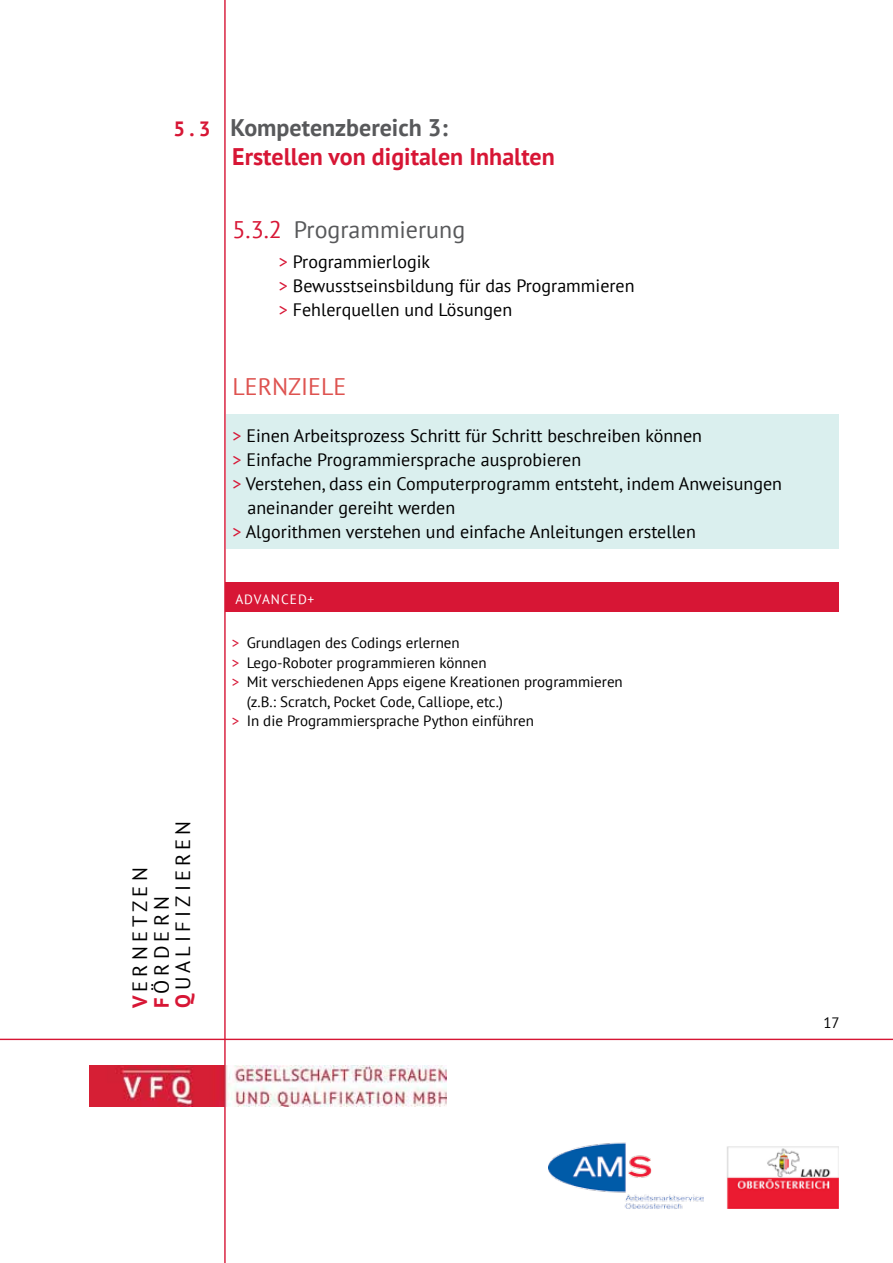
<style>
.page{position:relative;width:893px;height:1263px;background:#fff}
.page>*{position:absolute;margin:0;border:0;box-sizing:border-box;transform-origin:0 0}
.t1{font:700 24px/28.5px "PT Sans";color:#d71635}
.t2{font:24px "PT Sans";color:#58595b}
.t3{font:24px "PT Sans";color:#de5350}
.t4{font:20.7px/21.5px "PT Sans";letter-spacing:.2em;color:#000}
.t5{font:18px/24px "PT Sans";color:#000}
.t6{font:15px "PT Sans";color:#000}
.t7{font:13.5px "PT Sans";color:#fff}
.s1{font-size:20.7px}
.s2{color:#58595b}
.s3{color:#d71635}
.s4{font-weight:700;color:#d71635}
</style>
<div class="page">
<hr style="left:0;top:1039px;width:893px;height:1px;background:#d71635">
<hr style="left:224px;top:0;width:2px;height:1263px;background:#d71635">
<img style="left:90px;top:1066px;width:356px;height:41px">
<img style="left:726px;top:1146px;width:113px;height:63px">
<img style="left:549px;top:1142px;width:155px;height:67px">
<div style="left:226px;top:414px;width:613px;height:135px;background:#daefee"></div>
<div style="left:225px;top:582px;width:614px;height:30px;background:#d71635"></div>
<h1 class="t1" style="left:232px;top:113px;width:324px;text-indent:-58px"><span class="s1">5 . 3</span> <span class="s2">Kompetenzbereich 3:<br></span>Erstellen von digitalen Inhalten</h1>
<h1 class="t2" style="left:232px;top:214px;width:234px"><span class="s3">5.3.2</span> Programmierung</h1>
<p class="t5" style="left:279px;top:249px;width:357px"><span class="s3">&gt;</span> Programmierlogik<br><span class="s3">&gt;</span> Bewusstseinsbildung für das Programmieren <span class="s3">&gt;</span> Fehlerquellen und Lösungen</p>
<h1 class="t3" style="left:232px;top:371px;width:115px">LERNZIELE</h1>
<p class="t5" style="left:232px;top:423px;width:471px"><span class="s3">&gt;</span> Einen Arbeitsprozess Schritt für Schritt beschreiben können</p>
<p class="t5" style="left:232px;top:447px;width:350px"><span class="s3">&gt;</span> Einfache Programmiersprache ausprobieren</p>
<p class="t5" style="left:232px;top:471px;width:551px"><span class="s3">&gt;</span> Verstehen, dass ein Computerprogramm entsteht, indem Anweisungen</p>
<p class="t5" style="left:247px;top:495px;width:209px">aneinander gereiht werden</p>
<p class="t5" style="left:232px;top:519px;width:465px"><span class="s3">&gt;</span> Algorithmen verstehen und einfache Anleitungen erstellen</p>
<p class="t4" style="left:129px;top:1008px;width:189px;rotate:-90deg"><span class="s4">V</span>ERNETZEN<br><span class="s4">F</span>ÖRDERN<br><span class="s4">Q</span>UALIFIZIEREN</p>
<p class="t7" style="left:235px;top:590px;width:19px">Advanced</p>
<p class="t7" style="left:308px;top:590px;width:8px">+</p>
<p class="t6" style="left:232px;top:633px;width:229px"><span class="s3">&gt;</span> Grundlagen des Codings erlernen</p>
<p class="t6" style="left:232px;top:653px;width:256px"><span class="s3">&gt;</span> Lego-Roboter programmieren können</p>
<p class="t6" style="left:232px;top:672px;width:393px"><span class="s3">&gt;</span> Mit verschiedenen Apps eigene Kreationen programmieren</p>
<p class="t6" style="left:247px;top:692px;width:258px">(z.B.: Scratch, Pocket Code, Calliope, etc.)</p>
<p class="t6" style="left:232px;top:711px;width:304px"><span class="s3">&gt;</span> In die Programmiersprache Python einführen</p>
<p class="t6" style="left:823px;top:1013px;width:18px">17</p>
</div>
